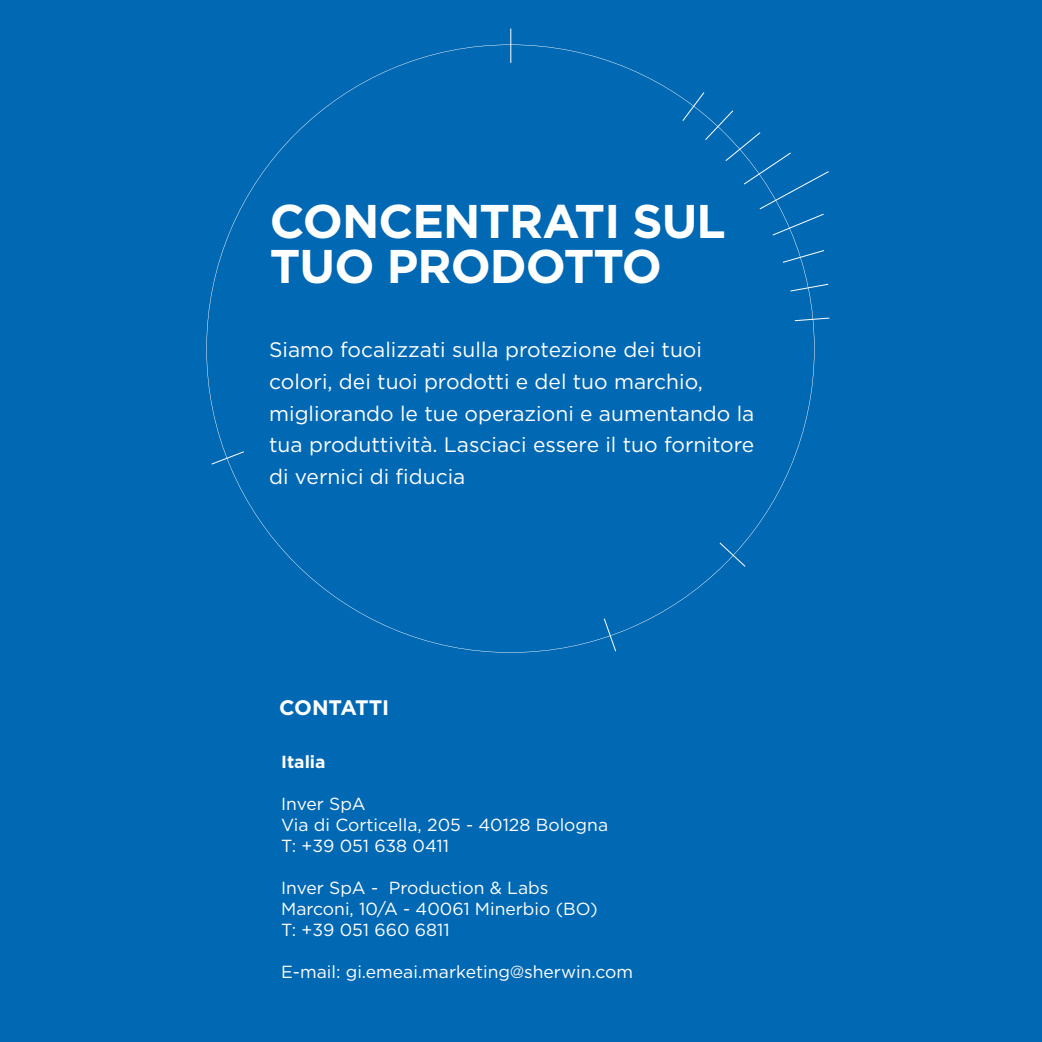
<style>
.page{position:relative;width:1042px;height:1042px;background:#0168b3}
.page>*{position:absolute;margin:0;border:0;box-sizing:border-box;transform-origin:0 0}
.t1{font:700 47.25px/45.5px "Gotham";letter-spacing:-.02em;color:#fff}
.t2{font:21px/31.5px "Gotham";color:#fff}
.t3{font:700 21px "Gotham";color:#fff}
.t4{font:17.5px "Gotham";color:#fff}
.t5{font:700 17.5px "Gotham";color:#fff}
.s1{font-family:"Frutiger LT Std";font-weight:300;font-stretch:condensed}
</style>
<div class="page">
<svg style="left:211px;top:29px;width:618px;height:623px"></svg>
<p class="t1" style="left:270px;top:198px;width:457px">CONCENTRATI SUL<br>TUO PRODOTTO</p>
<p class="t2" style="left:269px;top:334px;width:487px">Siamo focalizzati sulla protezione dei tuoi colori, dei tuoi prodotti e del tuo marchio, migliorando le tue operazioni e aumentando la tua produttività. Lasciaci essere il tuo fornitore di vernici di fiducia</p>
<p class="t3" style="left:279px;top:694px;width:112px">CONTATTI</p>
<p class="t5" style="left:281px;top:750px;width:46px">Italia</p>
<p class="t4" style="left:281px;top:792px;width:86px">Inver SpA</p>
<p class="t4" style="left:281px;top:813px;width:328px">Via di Corticella, 205 - 40128 Bologna</p>
<p class="t4" style="left:281px;top:834px;width:169px">T: +39 051 638 0411</p>
<p class="t4" style="left:281px;top:876px;width:269px">Inver SpA - Production &amp; Labs</p>
<p class="t4" style="left:281px;top:897px;width:318px">Marconi, 10/A - 40061 Minerbio (BO)</p>
<p class="t4" style="left:281px;top:918px;width:170px">T: +39 051 660 6811</p>
<p class="t4" style="left:281px;top:960px;width:353px">E-mail: gi.emeai.marketing<span class="s1">@</span>sherwin.com</p>
</div>
